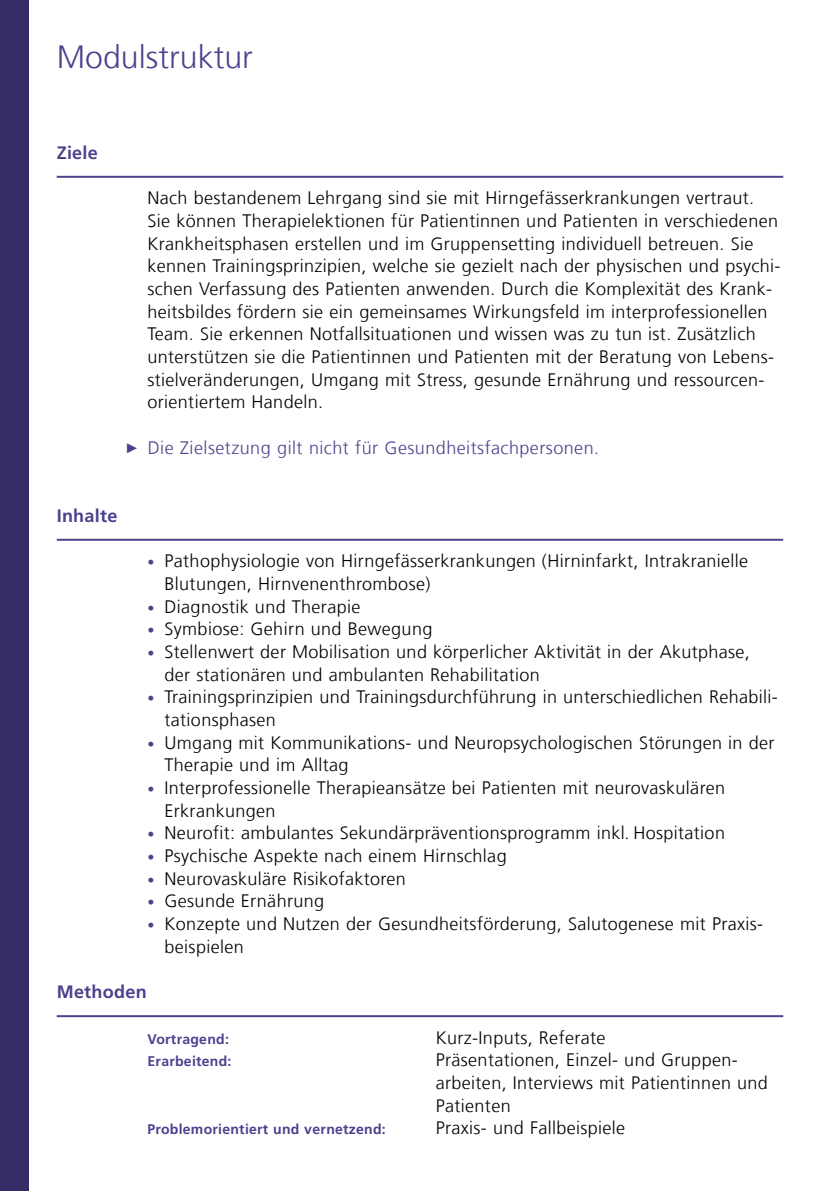
<style>
.page{position:relative;width:840px;height:1191px;background:#fff}
.page>*{position:absolute;margin:0;border:0;box-sizing:border-box;transform-origin:0 0}
.t1{font:300 32px "Frutiger LT Com";color:#4a428d}
.t2{font:300 18px/22.6px "Frutiger LT Com";letter-spacing:.02em;color:#000}
.t3{font:300 18px "Frutiger LT Com";letter-spacing:.025em;color:#4a428d}
.t4{font:700 18px "Frutiger LT Com";letter-spacing:.015em;color:#4a428d}
.t5{font:700 14px "Frutiger LT Com";letter-spacing:.02em;color:#4a428d}
.s1{font-family:"Arial";font-weight:400;font-size:14px}
.s2{font-weight:700;font-size:14px;color:#4a428d}
</style>
<div class="page">
<hr style="left:57px;top:176px;width:725px;height:2px;background:#4a428d">
<div style="left:0;top:0;width:28px;height:1191px;background:#352c65"></div>
<hr style="left:57px;top:539px;width:725px;height:2px;background:#4a428d">
<hr style="left:57px;top:1015px;width:725px;height:2px;background:#4a428d">
<h1 class="t1" style="left:57px;top:38px;width:197px">Modulstruktur</h1>
<p class="t4" style="left:57px;top:142px;width:43px">Ziele</p>
<p class="t2" style="left:147px;top:187px;width:634px">Nach bestandenem Lehrgang sind sie mit Hirngefässerkrankungen vertraut.<br>Sie können Therapielektionen für Patientinnen und Patienten in verschiedenen Krankheitsphasen erstellen und im Gruppensetting individuell betreuen. Sie kennen Trainingsprinzipien, welche sie gezielt nach der physischen und psychi&shy;schen Verfassung des Patienten anwenden. Durch die Komplexität des Krank&shy;heitsbildes fördern sie ein gemeinsames Wirkungsfeld im interprofessionellen Team. Sie erkennen Notfallsituationen und wissen was zu tun ist. Zusätzlich unterstützen sie die Patientinnen und Patienten mit der Beratung von Lebens&shy;stielveränderungen, Umgang mit Stress, gesunde Ernährung und ressourcen&shy;orientiertem Handeln.</p>
<p class="t3" style="left:125px;top:437px;width:475px"><span class="s1">►</span> Die Zielsetzung gilt nicht für Gesundheitsfachpersonen.</p>
<p class="t4" style="left:57px;top:505px;width:62px">Inhalte</p>
<p class="t2" style="left:164px;top:550px;width:585px;text-indent:-17px"><span class="s2">•</span> Pathophysiologie von Hirngefässerkrankungen (Hirninfarkt, Intrakranielle<br>Blutungen, Hirnvenenthrombose)</p>
<p class="t2" style="left:147px;top:595px;width:214px"><span class="s2">•</span> Diagnostik und Therapie</p>
<p class="t2" style="left:147px;top:618px;width:286px"><span class="s2">•</span> Symbiose: Gehirn und Bewegung</p>
<p class="t2" style="left:164px;top:640px;width:586px;text-indent:-17px"><span class="s2">•</span> Stellenwert der Mobilisation und körperlicher Aktivität in der Akutphase, der stationären und ambulanten Rehabilitation</p>
<p class="t2" style="left:164px;top:686px;width:614px;text-indent:-17px"><span class="s2">•</span> Trainingsprinzipien und Trainingsdurchführung in unterschiedlichen Rehabili&shy;tationsphasen</p>
<p class="t2" style="left:164px;top:731px;width:611px;text-indent:-17px"><span class="s2">•</span> Umgang mit Kommunikations- und Neuropsychologischen Störungen in der<br>Therapie und im Alltag</p>
<p class="t2" style="left:164px;top:776px;width:561px;text-indent:-17px"><span class="s2">•</span> Interprofessionelle Therapieansätze bei Patienten mit neurovaskulären<br>Erkrankungen</p>
<p class="t2" style="left:147px;top:822px;width:578px"><span class="s2">•</span> Neurofit: ambulantes Sekundärpräventionsprogramm inkl. Hospitation</p>
<p class="t2" style="left:147px;top:844px;width:360px"><span class="s2">•</span> Psychische Aspekte nach einem Hirnschlag</p>
<p class="t2" style="left:147px;top:867px;width:260px"><span class="s2">•</span> Neurovaskuläre Risikofaktoren</p>
<p class="t2" style="left:147px;top:890px;width:178px"><span class="s2">•</span> Gesunde Ernährung</p>
<p class="t2" style="left:164px;top:912px;width:599px;text-indent:-17px"><span class="s2">•</span> Konzepte und Nutzen der Gesundheitsförderung, Salutogenese mit Praxis&shy;beispielen</p>
<p class="t4" style="left:57px;top:981px;width:91px">Methoden</p>
<p class="t5" style="left:147px;top:1030px;width:83px">Vortragend:</p>
<p class="t2" style="left:435px;top:1026px;width:171px">Kurz-Inputs, Referate</p>
<p class="t5" style="left:147px;top:1053px;width:85px">Erarbeitend:</p>
<p class="t2" style="left:435px;top:1048px;width:333px">Präsentationen, Einzel- und Gruppen&shy;arbeiten, Interviews mit Patientinnen und<br>Patienten</p>
<p class="t5" style="left:147px;top:1121px;width:240px">Problemorientiert und vernetzend:</p>
<p class="t2" style="left:435px;top:1116px;width:191px">Praxis- und Fallbeispiele</p>
</div>
